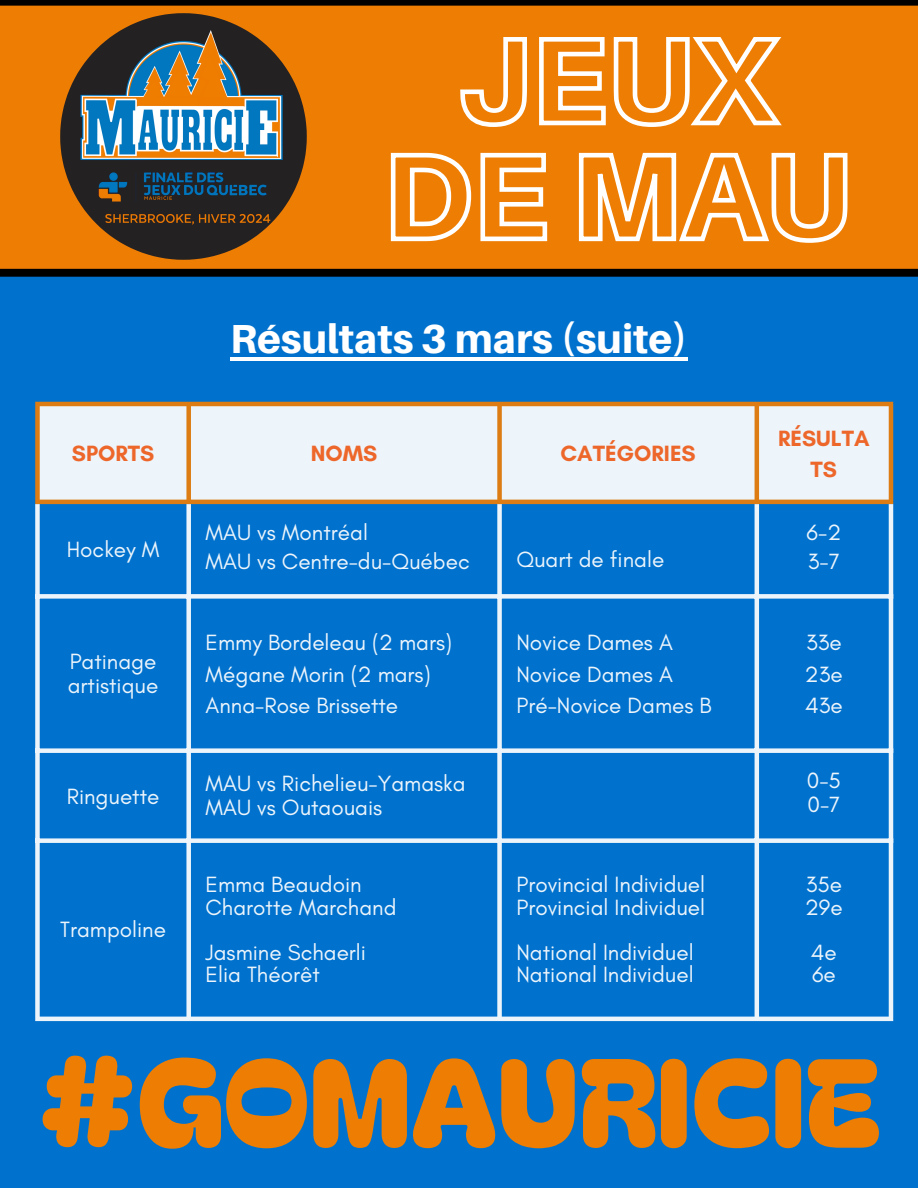
<style>
.page{position:relative;width:918px;height:1188px;background:#0072ce}
.page>*{position:absolute;margin:0;border:0;box-sizing:border-box;transform-origin:0 0}
.t1{font:122.1px "Bagel Fat One";color:#ee7d04}
.t2{font:800 40.5px "Aileron";color:#fff}
.t3{font:22.5px/31.5px "Glacial Indifference";color:#fff}
.t4{font:700 22.5px/31.5px "Glacial Indifference";color:#ff671f;text-align:center}
</style>
<div class="page">
<div style="left:0;top:0;width:918px;height:274px;background:#ee7d04"></div>
<svg style="left:60px;top:103px;width:247px;height:157px"></svg>
<div style="left:0;top:269px;width:918px;height:8px;background:#000"></div>
<div style="left:0;top:0;width:918px;height:6px;background:#000"></div>
<svg style="left:460px;top:37px;width:322px;height:76px"></svg>
<svg style="left:390px;top:113px;width:458px;height:130px"></svg>
<hr style="left:230px;top:357px;width:458px;height:4px;background:#fff">
<div style="left:40px;top:406px;width:849px;height:94px;background:#edf5fb"></div>
<div style="left:35px;top:406px;width:5px;height:94px;background:#dd7c12"></div>
<div style="left:186px;top:406px;width:5px;height:94px;background:#dd7c12"></div>
<div style="left:497px;top:406px;width:5px;height:94px;background:#dd7c12"></div>
<hr style="left:755px;top:406px;width:4px;height:94px;background:#dd7c12">
<hr style="left:889px;top:406px;width:4px;height:94px;background:#dd7c12">
<hr style="left:35px;top:402px;width:858px;height:4px;background:#dd7c12">
<hr style="left:35px;top:500px;width:858px;height:4px;background:#dd7c12">
<div style="left:35px;top:504px;width:5px;height:513px;background:#edf5fb"></div>
<div style="left:186px;top:504px;width:5px;height:513px;background:#edf5fb"></div>
<div style="left:497px;top:504px;width:5px;height:513px;background:#edf5fb"></div>
<hr style="left:755px;top:504px;width:4px;height:513px;background:#edf5fb">
<hr style="left:889px;top:504px;width:4px;height:513px;background:#edf5fb">
<div style="left:35px;top:594px;width:858px;height:5px;background:#edf5fb"></div>
<div style="left:35px;top:748px;width:858px;height:5px;background:#edf5fb"></div>
<div style="left:35px;top:838px;width:858px;height:5px;background:#edf5fb"></div>
<hr style="left:35px;top:1017px;width:858px;height:4px;background:#edf5fb">
<img style="left:65px;top:13px;width:237px;height:236px">
<h2 class="t2" style="left:230px;top:314px;width:459px">Résultats 3 mars (suite)</h2>
<p class="t4" style="left:72px;top:438px;width:84px">SPORTS</p>
<p class="t4" style="left:311px;top:438px;width:68px">NOMS</p>
<p class="t4" style="left:561px;top:438px;width:137px">CATÉGORIES</p>
<p class="t3" style="left:67px;top:533px;width:94px">Hockey M</p>
<p class="t3" style="left:206px;top:517px;width:266px;line-height:29.2px">MAU vs Montréal<br>MAU vs Centre-du-Québec</p>
<p class="t3" style="left:516px;top:543px;width:149px">Quart de finale</p>
<p class="t4" style="left:778px;top:422px;width:93px">RÉSULTA<br>TS</p>
<p class="t3" style="left:807px;top:517px;width:36px;line-height:29.2px">6-2<br>3-7</p>
<p class="t3" style="left:68px;top:650px;width:92px;line-height:23.7px">Patinage artistique</p>
<p class="t3" style="left:67px;top:780px;width:94px">Ringuette</p>
<p class="t3" style="left:60px;top:914px;width:107px">Trampoline</p>
<p class="t3" style="left:206px;top:627px;width:248px">Emmy Bordeleau (2 mars)<br>Mégane Morin (2 mars)<br>Anna-Rose Brissette</p>
<p class="t3" style="left:516px;top:627px;width:197px">Novice Dames A<br>Novice Dames A<br>Pré-Novice Dames B</p>
<p class="t3" style="left:805px;top:627px;width:39px;text-align:justify">33e 23e 43e</p>
<p class="t3" style="left:206px;top:771px;width:262px;line-height:23.7px">MAU vs Richelieu-Yamaska<br>MAU vs Outaouais</p>
<p class="t3" style="left:807px;top:769px;width:36px;line-height:23.7px">0-5<br>0-7</p>
<p class="t3" style="left:206px;top:873px;width:192px;line-height:22.5px">Emma Beaudoin<br>Charotte Marchand</p>
<p class="t3" style="left:206px;top:941px;width:162px;line-height:22.5px">Jasmine Schaerli<br>Elia Théorêt</p>
<p class="t3" style="left:516px;top:873px;width:190px;line-height:22.5px">Provincial Individuel<br>Provincial Individuel</p>
<p class="t3" style="left:516px;top:941px;width:179px;line-height:22.5px">National Individuel<br>National Individuel</p>
<p class="t3" style="left:805px;top:873px;width:39px;line-height:22.5px">35e<br>29e</p>
<p class="t3" style="left:811px;top:941px;width:27px;line-height:22.5px">4e<br>6e</p>
<h1 class="t1" style="left:38px;top:1006px;width:844px">#GOMAURICIE</h1>
</div>
